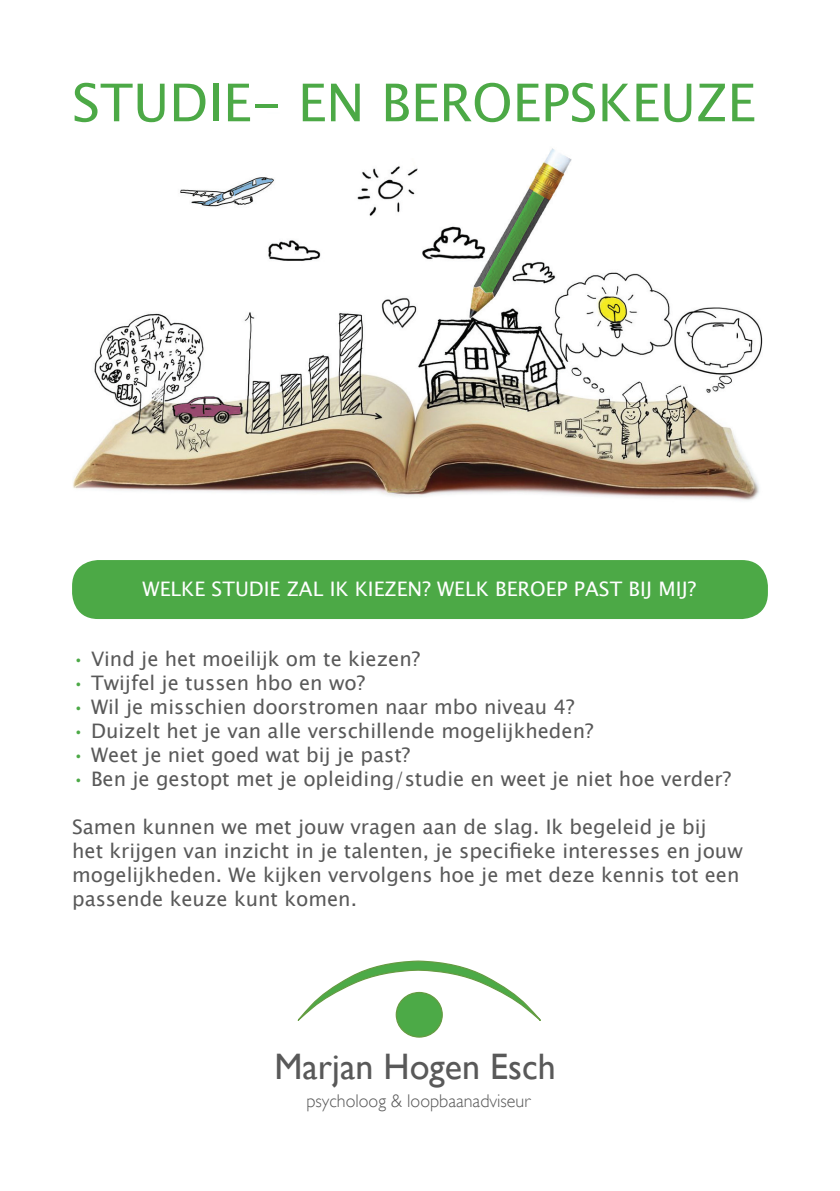
<style>
.page{position:relative;width:840px;height:1191px;background:#fff}
.page>*{position:absolute;margin:0;border:0;box-sizing:border-box;transform-origin:0 0}
.t1{font:52px "Lucida Sans Unicode";color:#4ca946}
.t2{font:36.8px "Gill Sans";color:#595959}
.t3{font:20px/24px "Lucida Sans Unicode";color:#595959}
.t4{font:20px "Lucida Sans Unicode";color:#fff}
.t5{font:300 18.4px "Gill Sans";color:#595959}
.s1{color:#4ca946}
</style>
<div class="page">
<img style="left:73px;top:148px;width:690px;height:353px">
<svg style="left:297px;top:960px;width:244px;height:78px"></svg>
<div style="left:72px;top:560px;width:695px;height:59px;background:#4ca946;border-radius:26px"></div>
<h1 class="t1" style="left:72px;top:62px;width:684px">STUDIE- EN BEROEPSKEUZE</h1>
<p class="t4" style="left:143px;top:573px;width:554px">WELKE STUDIE ZAL IK KIEZEN? WELK BEROEP PAST BIJ MIJ?</p>
<p class="t3" style="left:72px;top:647px;width:349px"><span class="s1">•</span> Vind je het moeilijk om te kiezen?</p>
<p class="t3" style="left:72px;top:671px;width:294px"><span class="s1">•</span> Twijfel je tussen hbo en wo?</p>
<p class="t3" style="left:72px;top:695px;width:504px"><span class="s1">•</span> Wil je misschien doorstromen naar mbo niveau 4?</p>
<p class="t3" style="left:72px;top:719px;width:522px"><span class="s1">•</span> Duizelt het je van alle verschillende mogelijkheden?</p>
<p class="t3" style="left:72px;top:743px;width:339px"><span class="s1">•</span> Weet je niet goed wat bij je past?</p>
<p class="t3" style="left:72px;top:767px;width:660px"><span class="s1">•</span> Ben je gestopt met je opleiding/studie en weet je niet hoe verder?</p>
<p class="t3" style="left:72px;top:815px;width:672px">Samen kunnen we met jouw vragen aan de slag. Ik begeleid je bij<br>het krijgen van inzicht in je talenten, je specifieke interesses en jouw mogelijkheden. We kijken vervolgens hoe je met deze kennis tot een passende keuze kunt komen.</p>
<h2 class="t2" style="left:274px;top:1045px;width:283px">Marjan Hogen Esch</h2>
<p class="t5" style="left:306px;top:1090px;width:225px">psycholoog &amp; loopbaanadviseur</p>
</div>
